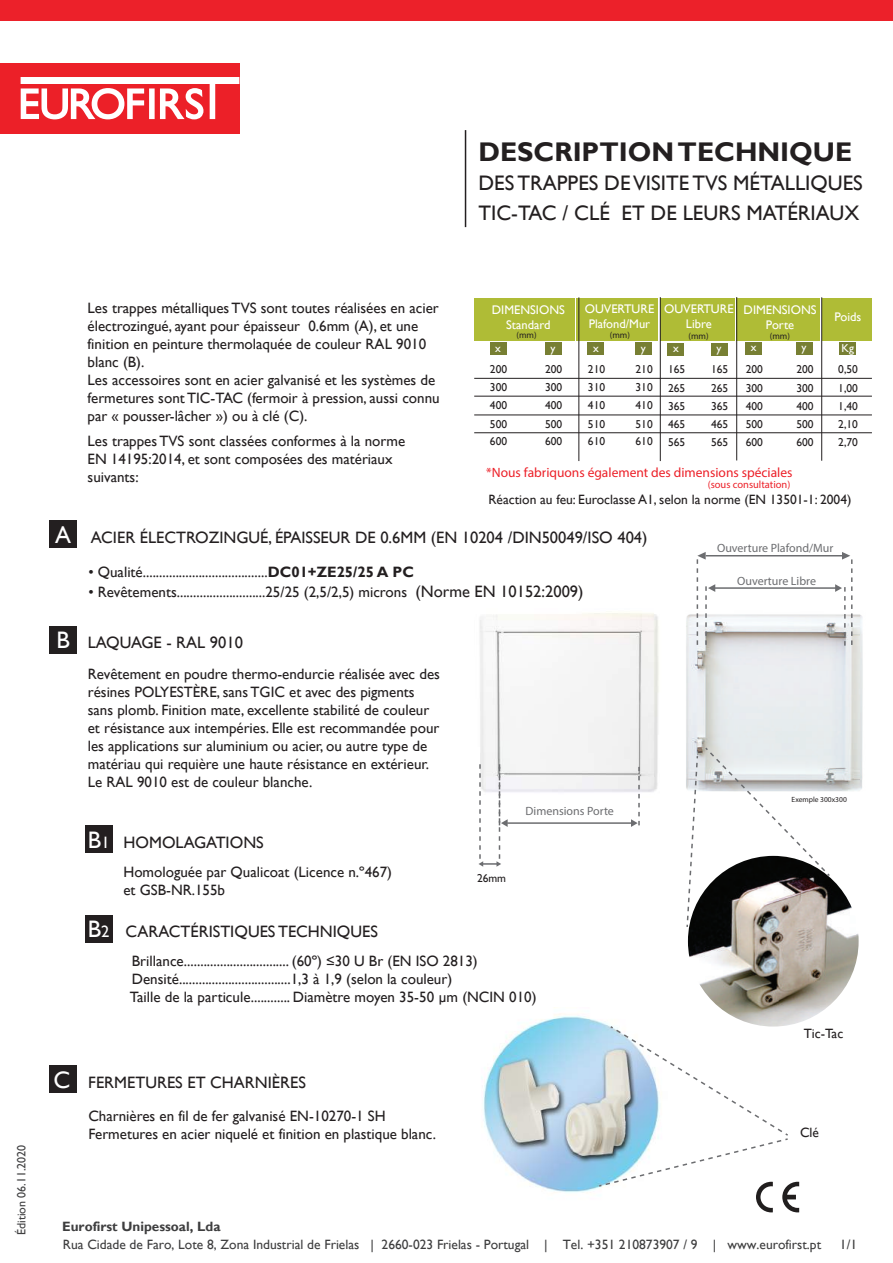
<style>
.page{position:relative;width:893px;height:1263px;background:#fff}
.page>*{position:absolute;margin:0;border:0;box-sizing:border-box;transform-origin:0 0}
.t1{font:700 27px "Gill Sans";color:#231f20}
.t2{font:23.85px "Gill Sans";color:#fff}
.t3{font:21px/29.4px "Gill Sans";color:#231f20}
.t4{font:16.5px "Gill Sans";color:#231f20}
.t5{font:15px/18px "Gill Sans";color:#231f20}
.t6{font:13.5px "Gill Sans";color:#3e3e3f}
.t7{font:13.5px "Gill Sans";color:#231f20}
.t8{font:13.5px "Myriad Pro";color:#ec2028}
.t9{font:700 13.5px "Gill Sans";color:#3e3e3f}
.t10{font:12.45px/15px "Gill Sans";color:#fff;text-align:center}
.t11{font:12px "Myriad Pro";color:#6c6d70}
.t12{font:12px "Gill Sans";color:#404041}
.t13{font:11.4px "Gill Sans";color:#231f20}
.t14{font:11.4px "Gill Sans";color:#fff}
.t15{font:10.5px "Myriad Pro";color:#ec2028}
.t16{font:9px "Myriad Pro";color:#231f20}
.t17{font:7.5px "Myriad Pro";color:#231f20}
.s1{font-size:23.85px;color:#fff}
.s2{font-weight:700}
.s3{font-size:16.5px}
</style>
<div class="page">
<div style="left:49px;top:521px;width:28px;height:27px;background:#231f20"></div>
<div style="left:49px;top:1065px;width:28px;height:28px;background:#231f20"></div>
<hr style="left:465px;top:130px;width:1px;height:97px;background:#231f20">
<img style="left:688px;top:856px;width:171px;height:170px;border-radius:85px">
<div style="left:49px;top:626px;width:28px;height:28px;background:#231f20"></div>
<img style="left:481px;top:1007px;width:128px;height:186px">
<svg style="left:597px;top:1025px;width:202px;height:187px"></svg>
<div style="left:85px;top:915px;width:27px;height:27px;background:#231f20"></div>
<div style="left:85px;top:825px;width:27px;height:28px;background:#231f20"></div>
<img style="left:480px;top:613px;width:179px;height:179px">
<hr style="left:507px;top:822px;width:124px;height:2px;background:#6c6d70">
<svg style="left:631px;top:762px;width:9px;height:65px"></svg>
<div style="left:822px;top:298px;width:50px;height:43px;background:#afbc36"></div>
<div style="left:588px;top:342px;width:16px;height:13px;background:#777f33"></div>
<div style="left:474px;top:298px;width:100px;height:43px;background:#afbc36"></div>
<div style="left:576px;top:298px;width:82px;height:43px;background:#afbc36"></div>
<div style="left:660px;top:298px;width:75px;height:43px;background:#afbc36"></div>
<div style="left:636px;top:342px;width:16px;height:13px;background:#777f33"></div>
<div style="left:490px;top:342px;width:16px;height:13px;background:#777f33"></div>
<div style="left:545px;top:342px;width:16px;height:13px;background:#777f33"></div>
<div style="left:668px;top:343px;width:16px;height:12px;background:#777f33"></div>
<div style="left:711px;top:343px;width:16px;height:12px;background:#777f33"></div>
<div style="left:737px;top:298px;width:83px;height:43px;background:#afbc36"></div>
<div style="left:840px;top:342px;width:16px;height:13px;background:#777f33"></div>
<div style="left:745px;top:342px;width:17px;height:13px;background:#777f33"></div>
<div style="left:796px;top:342px;width:16px;height:13px;background:#777f33"></div>
<div style="left:0;top:63px;width:239px;height:71px;background:#ec2028"></div>
<svg style="left:21px;top:77px;width:218px;height:42px"></svg>
<div style="left:0;top:1px;width:893px;height:20px;background:#ec212a"></div>
<img style="left:686px;top:613px;width:177px;height:179px">
<svg style="left:686px;top:746px;width:145px;height:181px"></svg>
<hr style="left:714px;top:587px;width:124px;height:2px;background:#6c6d70">
<hr style="left:706px;top:555px;width:138px;height:1px;background:#6c6d70">
<svg style="left:697px;top:552px;width:18px;height:93px"></svg>
<svg style="left:835px;top:552px;width:17px;height:94px"></svg>
<svg style="left:478px;top:762px;width:30px;height:105px"></svg>
<h1 class="t1" style="left:478px;top:136px;width:375px">DESCRIPTION TECHNIQUE</h1>
<h3 class="t3" style="left:478px;top:169px;width:386px">DES TRAPPES DE VISITE TVS MÉTALLIQUES<br>TIC-TAC / CLÉ ET DE LEURS MATÉRIAUX</h3>
<p class="t12" style="left:14px;top:1235px;width:92px;rotate:-90deg">Édition 06.11.2020</p>
<p class="t5" style="left:88px;top:299px;width:353px">Les trappes métalliques TVS sont toutes réalisées en acier électrozingué, ayant pour épaisseur 0.6mm (A), et une finition en peinture thermolaquée de couleur RAL 9010 blanc (B).<br>Les accessoires sont en acier galvanisé et les systèmes de fermetures sont TIC-TAC (fermoir à pression, aussi connu par « pousser-lâcher ») ou à clé (C).</p>
<p class="t5" style="left:88px;top:432px;width:319px">Les trappes TVS sont classées conformes à la norme<br>EN 14195:2014, et sont composées des matériaux suivants:</p>
<p class="t10" style="left:585px;top:302px;width:71px">OUVERTURE<br>Plafond/Mur</p>
<p class="t10" style="left:664px;top:302px;width:71px">OUVERTURE<br>Libre</p>
<p class="t14" style="left:641px;top:341px;width:7px">y</p>
<p class="t13" style="left:635px;top:362px;width:19px">210</p>
<p class="t10" style="left:492px;top:302px;width:74px">DIMENSIONS<br>Standard</p>
<p class="t16" style="left:516px;top:329px;width:22px">(mm)</p>
<p class="t16" style="left:610px;top:329px;width:22px">(mm)</p>
<p class="t16" style="left:688px;top:330px;width:22px">(mm)</p>
<p class="t16" style="left:770px;top:330px;width:22px">(mm)</p>
<p class="t10" style="left:744px;top:302px;width:74px">DIMENSIONS<br>Porte</p>
<p class="t14" style="left:751px;top:341px;width:7px">x</p>
<p class="t14" style="left:801px;top:341px;width:7px">y</p>
<p class="t13" style="left:746px;top:363px;width:19px">200</p>
<p class="t13" style="left:796px;top:363px;width:19px">200</p>
<p class="t13" style="left:746px;top:399px;width:19px">400</p>
<p class="t13" style="left:796px;top:399px;width:19px">400</p>
<p class="t14" style="left:495px;top:341px;width:7px">x</p>
<p class="t14" style="left:550px;top:341px;width:7px">y</p>
<p class="t13" style="left:490px;top:362px;width:19px">200</p>
<p class="t13" style="left:545px;top:362px;width:19px">200</p>
<p class="t14" style="left:593px;top:341px;width:7px">x</p>
<p class="t13" style="left:588px;top:362px;width:19px">210</p>
<p class="t14" style="left:673px;top:342px;width:7px">x</p>
<p class="t13" style="left:668px;top:363px;width:19px">165</p>
<p class="t14" style="left:716px;top:342px;width:7px">y</p>
<p class="t13" style="left:711px;top:363px;width:19px">165</p>
<p class="t13" style="left:490px;top:381px;width:19px">300</p>
<p class="t13" style="left:545px;top:381px;width:19px">300</p>
<p class="t13" style="left:588px;top:381px;width:19px">310</p>
<p class="t13" style="left:635px;top:381px;width:19px">310</p>
<p class="t13" style="left:668px;top:381px;width:19px">265</p>
<p class="t13" style="left:711px;top:381px;width:19px">265</p>
<p class="t13" style="left:746px;top:381px;width:19px">300</p>
<p class="t13" style="left:796px;top:381px;width:19px">300</p>
<p class="t13" style="left:490px;top:399px;width:19px">400</p>
<p class="t13" style="left:545px;top:399px;width:19px">400</p>
<p class="t13" style="left:588px;top:399px;width:19px">410</p>
<p class="t13" style="left:635px;top:399px;width:19px">410</p>
<p class="t13" style="left:668px;top:399px;width:19px">365</p>
<p class="t13" style="left:711px;top:399px;width:19px">365</p>
<p class="t13" style="left:490px;top:417px;width:19px">500</p>
<p class="t13" style="left:545px;top:418px;width:19px">500</p>
<p class="t13" style="left:588px;top:417px;width:19px">510</p>
<p class="t13" style="left:635px;top:417px;width:19px">510</p>
<p class="t13" style="left:668px;top:418px;width:19px">465</p>
<p class="t13" style="left:711px;top:418px;width:19px">465</p>
<p class="t13" style="left:490px;top:435px;width:19px">600</p>
<p class="t13" style="left:545px;top:435px;width:19px">600</p>
<p class="t13" style="left:588px;top:435px;width:19px">610</p>
<p class="t13" style="left:635px;top:435px;width:19px">610</p>
<p class="t13" style="left:668px;top:435px;width:19px">565</p>
<p class="t13" style="left:711px;top:435px;width:19px">565</p>
<p class="t13" style="left:746px;top:418px;width:19px">500</p>
<p class="t13" style="left:796px;top:418px;width:19px">500</p>
<p class="t13" style="left:746px;top:435px;width:19px">600</p>
<p class="t13" style="left:796px;top:435px;width:19px">600</p>
<p class="t8" style="left:486px;top:465px;width:308px">*Nous fabriquons également des dimensions spéciales</p>
<p class="t15" style="left:708px;top:478px;width:84px">(sous consultation)</p>
<p class="t10" style="left:834px;top:310px;width:28px">Poids</p>
<p class="t14" style="left:842px;top:341px;width:14px">Kg</p>
<p class="t13" style="left:838px;top:363px;width:21px">0,50</p>
<p class="t13" style="left:838px;top:399px;width:21px">1,40</p>
<p class="t13" style="left:838px;top:382px;width:21px">1,00</p>
<p class="t13" style="left:838px;top:418px;width:21px">2,10</p>
<p class="t13" style="left:838px;top:436px;width:21px">2,70</p>
<p class="t7" style="left:488px;top:492px;width:364px">Réaction au feu: Euroclasse A1, selon la norme (EN 13501-1: 2004)</p>
<p class="t4" style="left:55px;top:527px;width:594px"><span class="s1">A</span> ACIER ÉLECTROZINGUÉ, ÉPAISSEUR DE 0.6MM (EN 10204 /DIN50049/ISO 404)</p>
<p class="t5" style="left:88px;top:563px;width:327px">• Qualité......................................<span class="s2">DC01+ZE25/25 A PC</span></p>
<p class="t5" style="left:88px;top:583px;width:497px">• Revêtements...........................25/25 (2,5/2,5) microns <span class="s3">(Norme EN 10152:2009)</span></p>
<p class="t4" style="left:57px;top:633px;width:188px"><span class="s1">B</span> LAQUAGE - RAL 9010</p>
<p class="t5" style="left:88px;top:665px;width:354px">Revêtement en poudre thermo-endurcie réalisée avec des résines POLYESTÈRE, sans TGIC et avec des pigments sans plomb. Finition mate, excellente stabilité de couleur et résistance aux intempéries. Elle est recommandée pour les applications sur aluminium ou acier, ou autre type de matériau qui requière une haute résistance en extérieur.<br>Le RAL 9010 est de couleur blanche.</p>
<h2 class="t2" style="left:88px;top:826px;width:23px">B<span class="s3">1</span></h2>
<p class="t4" style="left:124px;top:832px;width:142px">HOMOLAGATIONS</p>
<p class="t5" style="left:123px;top:864px;width:270px">Homologuée par Qualicoat (Licence n.º467) et GSB-NR.155b</p>
<p class="t11" style="left:526px;top:803px;width:90px">Dimensions Porte</p>
<p class="t13" style="left:477px;top:871px;width:31px">26mm</p>
<h2 class="t2" style="left:88px;top:915px;width:23px">B<span class="s3">2</span></h2>
<p class="t4" style="left:125px;top:922px;width:254px">CARACTÉRISTIQUES TECHNIQUES</p>
<p class="t5" style="left:130px;top:953px;width:408px">Brillance................................ (60º) ≤30 U Br (EN ISO 2813)<br>Densité..................................1,3 à 1,9 (selon la couleur)<br>Taille de la particule............ Diamètre moyen 35-50 µm (NCIN 010)</p>
<h2 class="t2" style="left:53px;top:1066px;width:18px">C</h2>
<p class="t4" style="left:88px;top:1072px;width:219px">FERMETURES ET CHARNIÈRES</p>
<p class="t5" style="left:88px;top:1107px;width:349px">Charnières en fil de fer galvanisé EN-10270-1 SH<br>Fermetures en acier niquelé et finition en plastique blanc.</p>
<p class="t11" style="left:717px;top:540px;width:118px">Ouverture Plafond/Mur</p>
<p class="t11" style="left:737px;top:574px;width:80px">Ouverture Libre</p>
<p class="t17" style="left:792px;top:795px;width:57px">Exemple 300x300</p>
<p class="t7" style="left:804px;top:1026px;width:41px">Tic-Tac</p>
<p class="t7" style="left:800px;top:1125px;width:20px">Clé</p>
<p class="t9" style="left:62px;top:1218px;width:160px">Eurofirst Unipessoal, Lda</p>
<p class="t6" style="left:63px;top:1236px;width:760px">Rua Cidade de Faro, Lote 8, Zona Industrial de Frielas | 2660-023 Frielas - Portugal | Tel. +351 210873907 / 9 | www.eurofirst.pt</p>
<p class="t6" style="left:840px;top:1236px;width:19px">1/1</p>
</div>
